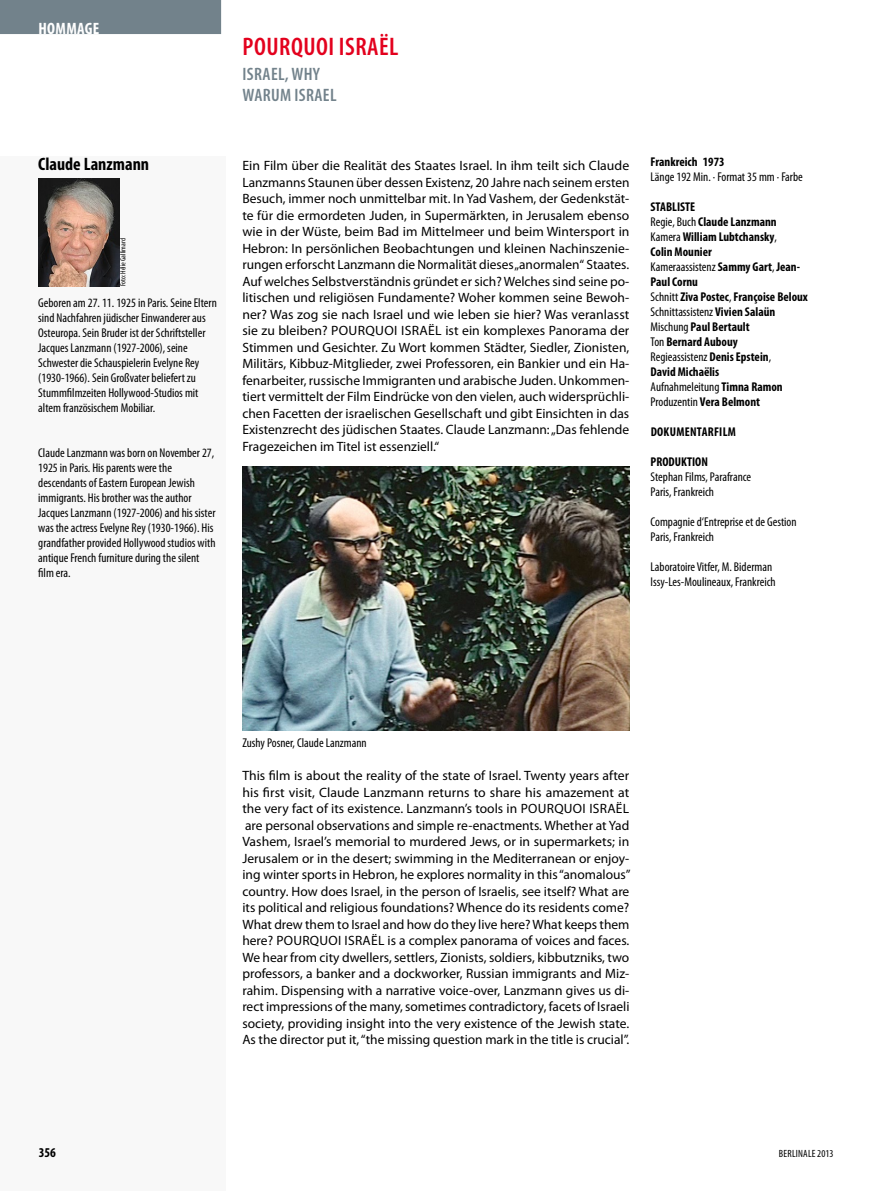
<style>
.page{position:relative;width:893px;height:1191px;background:#fff}
.page>*{position:absolute;margin:0;border:0;box-sizing:border-box;transform-origin:0 0}
.t1{font:600 condensed 25.5px "Myriad Pro";letter-spacing:.02em;color:#e3001d}
.t2{font:600 condensed 18px/20.7px "Myriad Pro";letter-spacing:.02em;color:#72828b}
.t3{font:700 condensed 18px "Myriad Pro";color:#000}
.t4{font:700 condensed 16.5px "Myriad Pro";color:#fff}
.t5{font:13.5px/16.5px "Myriad Pro";color:#000;text-align:justify}
.t6{font:700 condensed 13.5px "Myriad Pro";color:#000}
.t7{font:condensed 12.75px/15px "Myriad Pro";color:#000}
.t8{font:700 condensed 12.75px/15px "Myriad Pro";color:#000}
.t9{font:700 condensed 12.75px "Myriad Pro";letter-spacing:.02em;color:#000}
.t10{font:condensed 10.5px "Myriad Pro";letter-spacing:.02em;color:#000}
.t11{font:condensed 7.5px "Myriad Pro";color:#000}
.s1{font-weight:400}
</style>
<div class="page">
<div style="left:0;top:156px;width:225px;height:1035px;background:#f8f8f8"></div>
<img style="left:38px;top:178px;width:81px;height:108px">
<img style="left:242px;top:467px;width:387px;height:263px">
<div style="left:0;top:0;width:221px;height:34px;background:#72828b"></div>
<p class="t4" style="left:38px;top:18px;width:63px">Hommage</p>
<h2 class="t3" style="left:38px;top:152px;width:112px">Claude Lanzmann</h2>
<p class="t11" style="left:119px;top:286px;width:49px;rotate:-90deg">Foto: Hélie Gallimard</p>
<p class="t7" style="left:38px;top:295px;width:180px">Geboren am 27. 11. 1925 in Paris. Seine Eltern sind Nachfahren jüdischer Einwanderer aus Osteuropa. Sein Bruder ist der Schriftsteller Jacques Lanzmann (1927-2006), seine Schwester die Schauspielerin Evelyne Rey (1930-1966). Sein Großvater beliefert zu Stummfilmzeiten Hollywood-Studios mit altem französischem Mobiliar.</p>
<p class="t7" style="left:38px;top:445px;width:179px">Claude Lanzmann was born on November 27, 1925 in Paris. His parents were the descendants of Eastern European Jewish immigrants. His brother was the author Jacques Lanzmann (1927-2006) and his sister was the actress Evelyne Rey (1930-1966). His grandfather provided Hollywood studios with antique French furniture during the silent film era.</p>
<h1 class="t1" style="left:243px;top:31px;width:157px">POURQUOI ISRAËL</h1>
<h2 class="t2" style="left:243px;top:64px;width:96px">ISRAEL, WHY<br>WARUM ISRAEL</h2>
<p class="t5" style="left:242px;top:157px;width:389px">Ein Film über die Realität des Staates Israel. In ihm teilt sich Claude Lanzmanns Staunen über dessen Existenz, 20 Jahre nach seinem ersten Besuch, immer noch unmittelbar mit. In Yad Vashem, der Gedenkstät&shy;te für die ermordeten Juden, in Supermärkten, in Jerusalem ebenso wie in der Wüste, beim Bad im Mittelmeer und beim Wintersport in Hebron: In persönlichen Beobachtungen und kleinen Nachinszenie&shy;rungen erforscht Lanzmann die Normalität dieses „anormalen“ Staates.<br>Auf welches Selbstverständnis gründet er sich? Welches sind seine po&shy;litischen und religiösen Fundamente? Woher kommen seine Bewoh&shy;ner? Was zog sie nach Israel und wie leben sie hier? Was veranlasst sie zu bleiben? Pourquoi</p>
<p class="t5" style="left:401px;top:322px;width:12px">Israël</p>
<p class="t5" style="left:242px;top:322px;width:389px;text-indent:203px">ist ein komplexes Panorama der Stimmen und Gesichter. Zu Wort kommen Städter, Siedler, Zionisten, Militärs, Kibbuz-Mitglieder, zwei Professoren, ein Bankier und ein Ha&shy;fenarbeiter, russische Immigranten und arabische Juden. Unkommen&shy;tiert vermittelt der Film Eindrücke von den vielen, auch widersprüchli&shy;chen Facetten der israelischen Gesellschaft und gibt Einsichten in das Existenzrecht des jüdischen Staates. Claude Lanzmann: „Das fehlende Fragezeichen im Titel ist essenziell.“</p>
<p class="t8" style="left:651px;top:154px;width:75px">Frankreich 1973</p>
<p class="t7" style="left:651px;top:169px;width:154px">Länge 192 Min. · Format 35 mm · Farbe</p>
<p class="t8" style="left:651px;top:199px;width:159px">STABLISTE<br><span class="s1">Regie, Buch</span> Claude Lanzmann<br><span class="s1">Kamera</span> William Lubtchansky<span class="s1">,<br></span>Colin Mounier<br><span class="s1">Kameraassistenz</span> Sammy Gart<span class="s1">,</span> Jean-<br>Paul Cornu<br><span class="s1">Schnitt</span> Ziva Postec<span class="s1">,</span> Françoise Beloux<br><span class="s1">Schnittassistenz</span> Vivien Salaün<br><span class="s1">Mischung</span> Paul Bertault<br><span class="s1">Ton</span> Bernard Aubouy<br><span class="s1">Regieassistenz</span> Denis Epstein<span class="s1">,<br></span>David Michaëlis<br><span class="s1">Aufnahmeleitung</span> Timna Ramon<br><span class="s1">Produzentin</span> Vera Belmont</p>
<p class="t9" style="left:651px;top:424px;width:86px">Dokumentarfilm</p>
<p class="t8" style="left:651px;top:454px;width:43px">PRODUKTION</p>
<p class="t7" style="left:651px;top:469px;width:102px">Stephan Films, Parafrance<br>Paris, Frankreich</p>
<p class="t7" style="left:651px;top:514px;width:148px">Compagnie d‘Entreprise et de Gestion<br>Paris, Frankreich</p>
<p class="t7" style="left:651px;top:559px;width:127px">Laboratoire Vitfer, M. Biderman<br>Issy-Les-Moulineaux, Frankreich</p>
<p class="t7" style="left:242px;top:734px;width:126px">Zushy Posner, Claude Lanzmann</p>
<p class="t5" style="left:242px;top:767px;width:388px">This film is about the reality of the state of Israel. Twenty years after his first visit, Claude Lanzmann returns to share his amazement at the very fact of its existence. Lanzmann’s tools in Pourquoi</p>
<p class="t5" style="left:242px;top:800px;width:390px;text-align:left;text-indent:347px">Israël<br>are personal observations and simple re-enactments. Whether at Yad Vashem, Israel’s memorial to murdered Jews, or in supermarkets; in Jerusalem or in the desert; swimming in the Mediterranean or enjoy&shy;ing winter sports in Hebron, he explores normality in this “anomalous” country. How does Israel, in the person of Israelis, see itself? What are its political and religious foundations? Whence do its residents come?<br>What drew them to Israel and how do they live here? What keeps them here? Pourquoi</p>
<p class="t5" style="left:345px;top:932px;width:12px">Israël</p>
<p class="t5" style="left:242px;top:932px;width:389px;text-indent:145px">is a complex panorama of voices and faces.<br>We hear from city dwellers, settlers, Zionists, soldiers, kibbutzniks, two professors, a banker and a dockworker, Russian immigrants and Miz&shy;rahim. Dispensing with a narrative voice-over, Lanzmann gives us di&shy;rect impressions of the many, sometimes contradictory, facets of Israeli society, providing insight into the very existence of the Jewish state.<br>As the director put it, “the missing question mark in the title is crucial”.</p>
<p class="t6" style="left:39px;top:1143px;width:19px">356</p>
<p class="t10" style="left:779px;top:1146px;width:56px">BERLINALE 2013</p>
</div>
